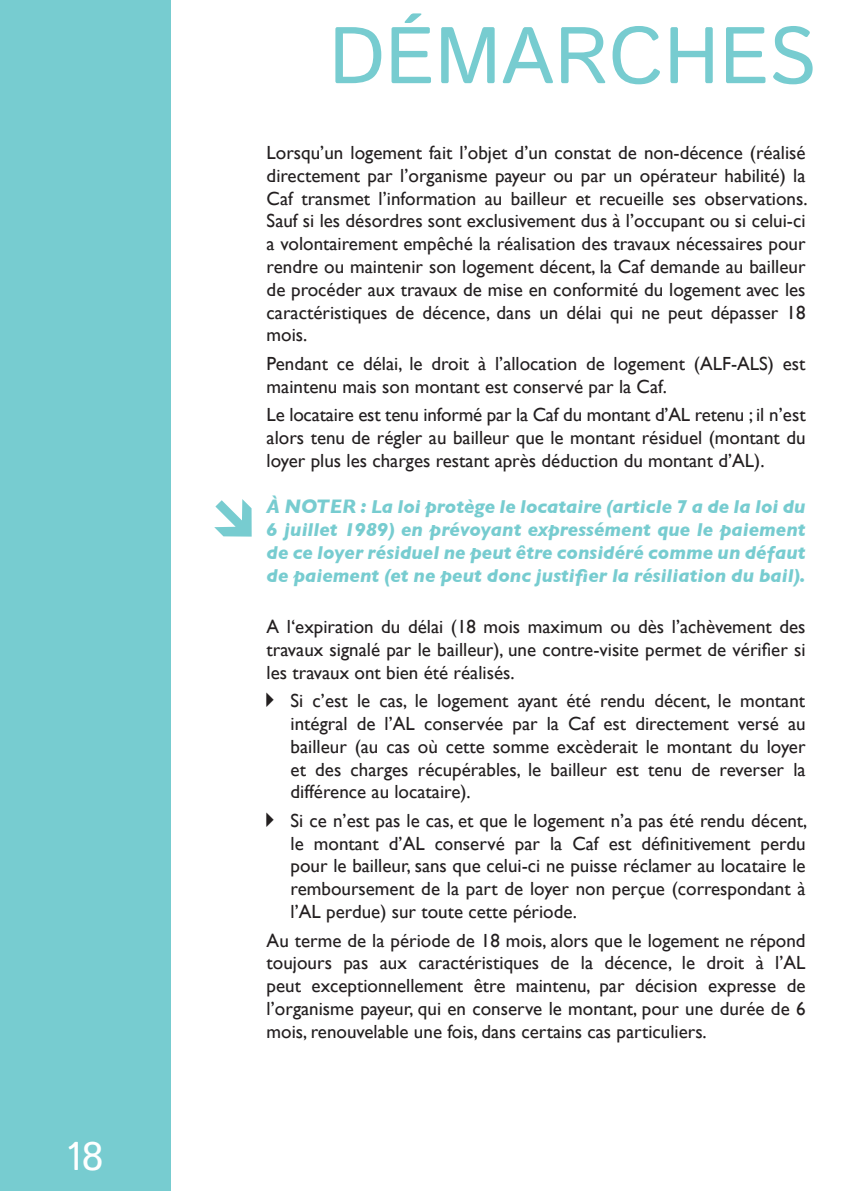
<style>
.page{position:relative;width:851px;height:1191px;background:#fff}
.page>*{position:absolute;margin:0;border:0;box-sizing:border-box;transform-origin:0 0}
.t1{font:80px "Istok";color:#77ccd0}
.t2{font:40px "Istok";color:#fff}
.t3{font:19px/22.8px "Gill Sans";color:#231f20;text-align:justify}
.t4{font:italic 700 19px/22.8px "Gill Sans";color:#77ccd0;text-align:justify}
.s1{font-size:20px}
.s2{font-family:"Arrowstfb"}
</style>
<div class="page">
<div style="left:0;top:0;width:170px;height:1191px;background:#77ccd0"></div>
<svg style="left:214px;top:499px;width:37px;height:37px"></svg>
<h2 class="t2" style="left:66px;top:1130px;width:39px">18</h2>
<h1 class="t1" style="left:329px;top:3px;width:489px">DÉMARCHES</h1>
<p class="t3" style="left:266px;top:141px;width:542px">Lorsqu’un logement fait l’objet d’un constat de non-décence (réalisé directement par l’organisme payeur ou par un opérateur habilité) la Caf transmet l’information au bailleur et recueille ses observations.<br>Sauf si les désordres sont exclusivement dus à l’occupant ou si celui-ci a volontairement empêché la réalisation des travaux nécessaires pour rendre ou maintenir son logement décent, la Caf demande au bailleur de procéder aux travaux de mise en conformité du logement avec les caractéristiques de décence, dans un délai qui ne peut dépasser 18 mois.</p>
<p class="t3" style="left:266px;top:352px;width:540px">Pendant ce délai, le droit à l’allocation de logement (ALF-ALS) est maintenu mais son montant est conservé par la Caf.</p>
<p class="t3" style="left:266px;top:403px;width:540px">Le locataire est tenu informé par la Caf du montant d’AL retenu ; il n’est alors tenu de régler au bailleur que le montant résiduel (montant du loyer plus les charges restant après déduction du montant d’AL).</p>
<p class="t4" style="left:266px;top:495px;width:540px"><span class="s1">À NOTER :</span> La loi protège le locataire (article 7 a de la loi du 6 juillet 1989) en prévoyant expressément que le paiement de ce loyer résiduel ne peut être considéré comme un défaut de paiement (et ne peut donc justifier la résiliation du bail).</p>
<p class="t3" style="left:266px;top:615px;width:540px">A l‘expiration du délai (18 mois maximum ou dès l’achèvement des travaux signalé par le bailleur), une contre-visite permet de vérifier si les travaux ont bien été réalisés.</p>
<p class="t3" style="left:290px;top:689px;width:516px;text-indent:-24px"><span class="s2">b</span> Si c’est le cas, le logement ayant été rendu décent, le montant intégral de l’AL conservée par la Caf est directement versé au bailleur (au cas où cette somme excèderait le montant du loyer et des charges récupérables, le bailleur est tenu de reverser la différence au locataire).</p>
<p class="t3" style="left:290px;top:809px;width:518px;text-indent:-24px"><span class="s2">b</span> Si ce n’est pas le cas, et que le logement n’a pas été rendu décent, le montant d’AL conservé par la Caf est définitivement perdu pour le bailleur, sans que celui-ci ne puisse réclamer au locataire le remboursement de la part de loyer non perçue (correspondant à l’AL perdue) sur toute cette période.</p>
<p class="t3" style="left:266px;top:928px;width:540px">Au terme de la période de 18 mois, alors que le logement ne répond toujours pas aux caractéristiques de la décence, le droit à l’AL peut exceptionnellement être maintenu, par décision expresse de l’organisme payeur, qui en conserve le montant, pour une durée de 6 mois, renouvelable une fois, dans certains cas particuliers.</p>
</div>
